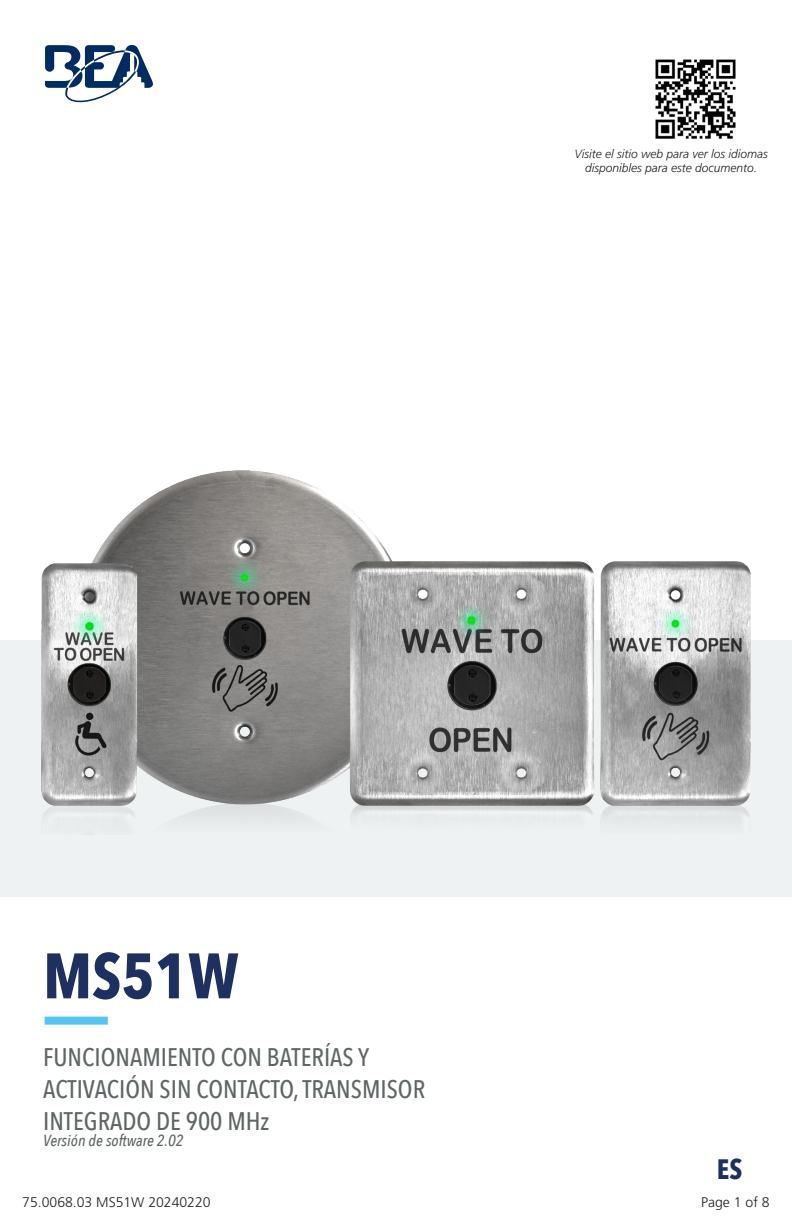
<style>
.page{position:relative;width:792px;height:1224px;background:#fff}
.page>*{position:absolute;margin:0;border:0;box-sizing:border-box;transform-origin:0 0}
.t1{font:700 63.4px "Avenir Next Condensed";color:#1d305f}
.t2{font:700 28px "Avenir Next Condensed";color:#1d305f}
.t3{font:500 25.4px/32px "Avenir Next Condensed";color:#606667}
.t4{font:italic 500 16px "Avenir Next Condensed";color:#606667}
.t5{font:300 14px "Frutiger LT Std";color:#231f20}
.t6{font:italic 300 12px/14px "Frutiger LT Std";color:#231f20;text-align:center}
</style>
<div class="page">
<img style="left:655px;top:59px;width:81px;height:80px">
<svg style="left:45px;top:45px;width:108px;height:58px"></svg>
<div style="left:0;top:641px;width:792px;height:256px;background:#eff2f3"></div>
<img style="left:42px;top:471px;width:708px;height:352px">
<div style="left:45px;top:1017px;width:63px;height:8px;background:#55c4f0"></div>
<p class="t6" style="left:575px;top:147px;width:195px">Visite el sitio web para ver los idiomas disponibles para este documento.</p>
<p class="t1" style="left:43px;top:937px;width:197px">MS51W</p>
<p class="t3" style="left:43px;top:1041px;width:383px">FUNCIONAMIENTO CON BATERÍAS Y<br>ACTIVACIÓN SIN CONTACTO, TRANSMISOR<br>INTEGRADO DE 900 MHz</p>
<p class="t4" style="left:43px;top:1131px;width:142px">Versión de software 2.02</p>
<p class="t2" style="left:717px;top:1152px;width:27px">ES</p>
<p class="t5" style="left:22px;top:1194px;width:190px">75.0068.03 MS51W 20240220</p>
<p class="t5" style="left:701px;top:1194px;width:70px">Page 1 of 8</p>
</div>
